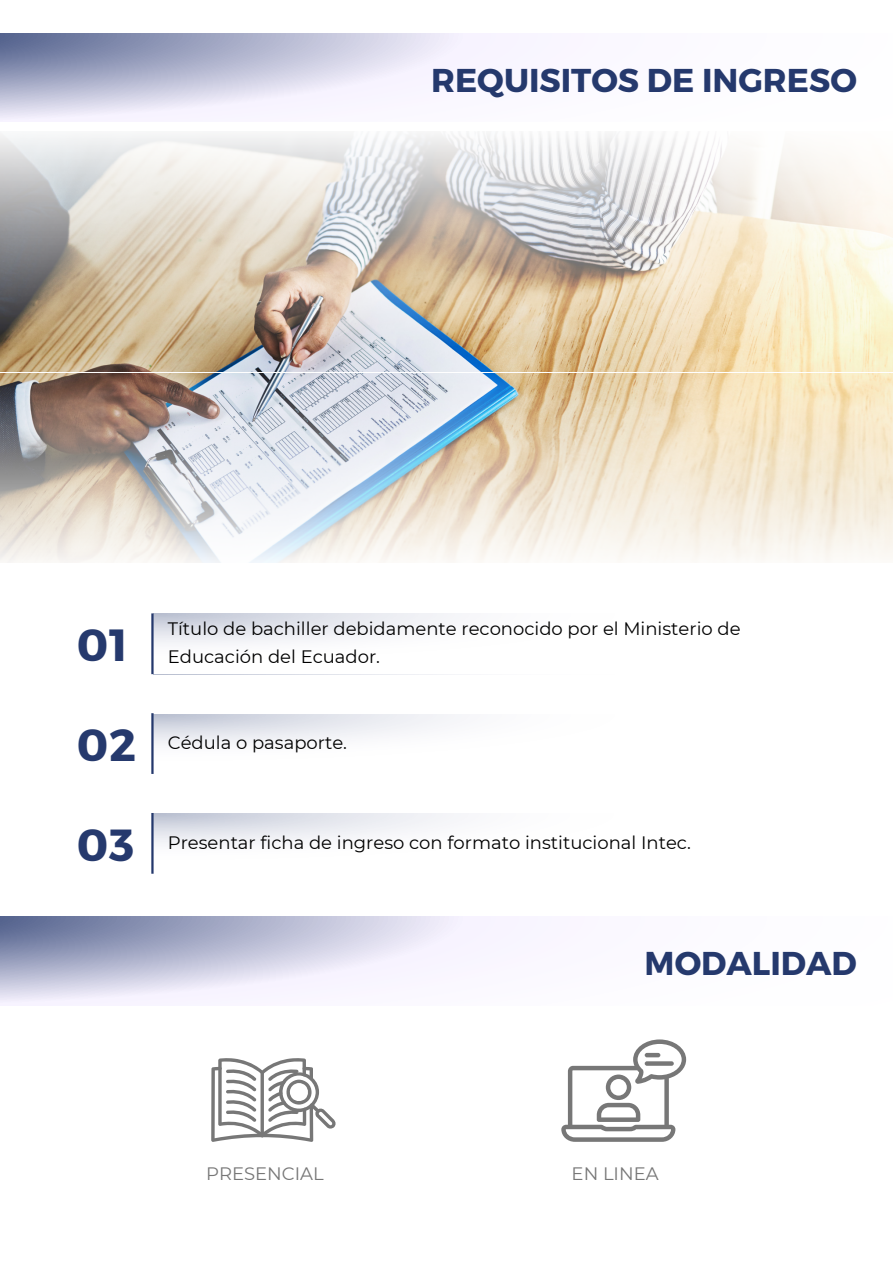
<style>
.page{position:relative;width:893px;height:1264px;background:#fff}
.page>*{position:absolute;margin:0;border:0;box-sizing:border-box;transform-origin:0 0}
.t1{font:700 45px "Montserrat";color:#25396d}
.t2{font:700 33px "Montserrat";color:#25396d}
.t3{font:18px "Montserrat";color:#000}
.t4{font:18px "Montserrat";color:#777}
</style>
<div class="page">
<svg style="left:0;top:34px;width:519px;height:88px"></svg>
<img style="left:0;top:347px;width:892px;height:25px">
<svg style="left:0;top:134px;width:892px;height:213px"></svg>
<img style="left:0;top:373px;width:892px;height:190px">
<svg style="left:153px;top:613px;width:299px;height:61px"></svg>
<hr style="left:151px;top:613px;width:2px;height:61px;background:#24386c">
<svg style="left:153px;top:713px;width:299px;height:61px"></svg>
<hr style="left:151px;top:713px;width:2px;height:61px;background:#24386c">
<svg style="left:153px;top:813px;width:298px;height:60px"></svg>
<hr style="left:151px;top:813px;width:2px;height:60px;background:#24386c">
<svg style="left:0;top:916px;width:519px;height:89px"></svg>
<svg style="left:561px;top:1039px;width:125px;height:102px"></svg>
<div style="left:644px;top:1052px;width:16px;height:5px;background:#777;border-radius:2px"></div>
<svg style="left:644px;top:1061px;width:29px;height:4px"></svg>
<svg style="left:211px;top:1058px;width:125px;height:83px"></svg>
<p class="t2" style="left:431px;top:59px;width:427px">REQUISITOS DE INGRESO</p>
<p class="t1" style="left:77px;top:616px;width:52px">01</p>
<p class="t3" style="left:168px;top:617px;width:574px">Título de bachiller debidamente reconocido por el Ministerio de</p>
<p class="t3" style="left:168px;top:645px;width:214px">Educación del Ecuador.</p>
<p class="t1" style="left:77px;top:716px;width:61px">02</p>
<p class="t3" style="left:168px;top:731px;width:181px">Cédula o pasaporte.</p>
<p class="t1" style="left:77px;top:815px;width:59px">03</p>
<p class="t3" style="left:168px;top:831px;width:524px">Presentar ficha de ingreso con formato institucional Intec.</p>
<p class="t2" style="left:644px;top:941px;width:214px">MODALIDAD</p>
<p class="t4" style="left:206px;top:1162px;width:119px">PRESENCIAL</p>
<p class="t4" style="left:571px;top:1162px;width:88px">EN LINEA</p>
</div>
